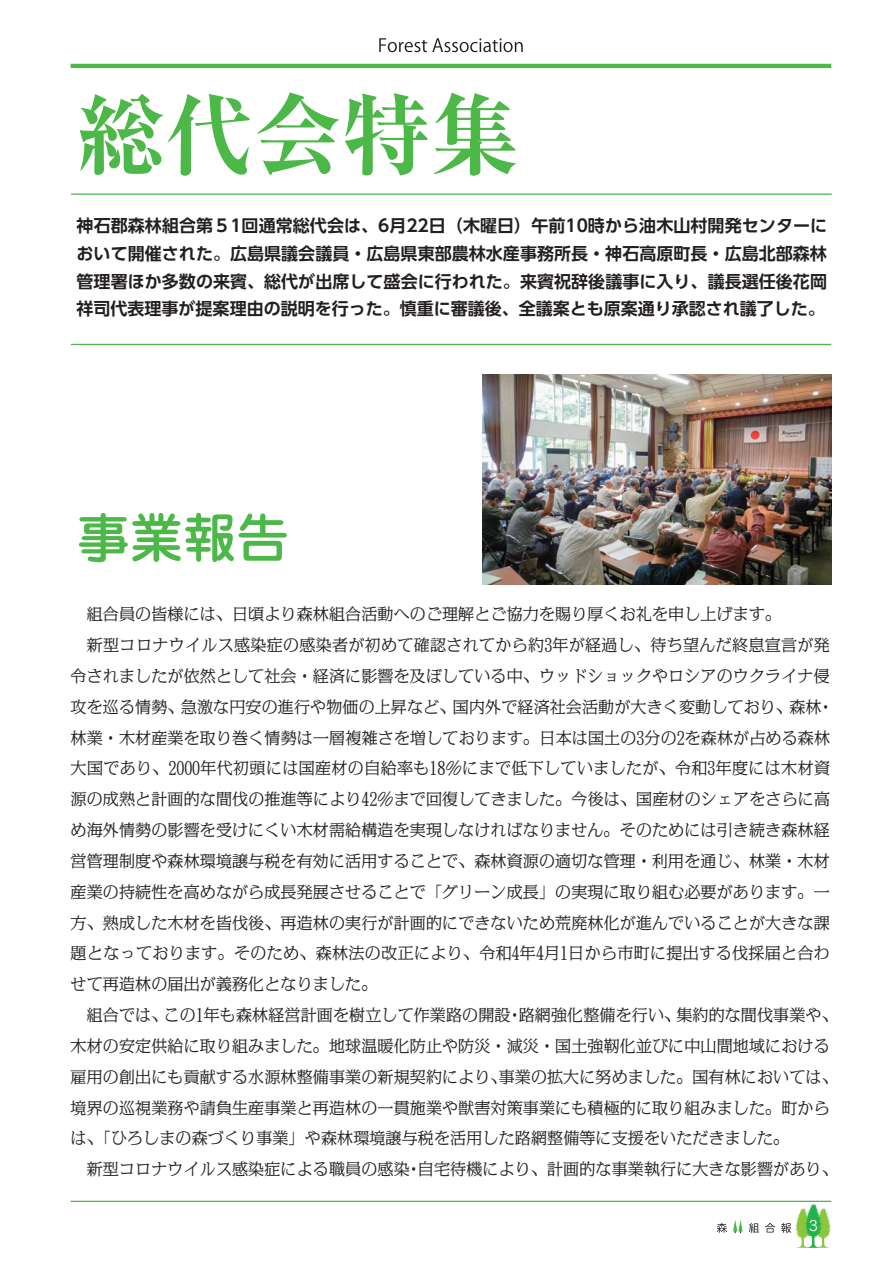
<style>
.page{position:relative;width:893px;height:1263px;background:#fff}
.page>*{position:absolute;margin:0;border:0;box-sizing:border-box;transform-origin:0 0}
.t1{font:700 expanded 88.8px "Ryumin Pr 6";color:#4cb848}
.t2{font:500 53.1px "Jun 34 Pro";color:#4cb848}
.t3{font:700 16.95px/27.6px "UD Shin Go Pr 6 N De";color:#231f20;text-align:justify}
.t4{font:300 15.9px/30.8px "M News MJ Upr";letter-spacing:.015em;color:#231f20}
.t5{font:13.8px "Jun 201 Pro";color:#fff}
</style>
<div class="page">
<hr style="left:71px;top:344px;width:760px;height:1px;background:#4cb848">
<hr style="left:71px;top:193px;width:761px;height:2px;background:#4cb848">
<img style="left:483px;top:374px;width:348px;height:211px">
<svg style="left:379px;top:38px;width:144px;height:14px"></svg>
<hr style="left:71px;top:64px;width:760px;height:4px;background:#4cb848">
<hr style="left:71px;top:1201px;width:760px;height:1px;background:#4cb848">
<svg style="left:717px;top:1223px;width:10px;height:10px"></svg>
<svg style="left:749px;top:1223px;width:10px;height:10px"></svg>
<svg style="left:765px;top:1223px;width:10px;height:9px"></svg>
<svg style="left:733px;top:1220px;width:10px;height:13px"></svg>
<svg style="left:781px;top:1204px;width:50px;height:44px"></svg>
<h1 class="t1" style="left:76px;top:65px;width:446px">総代会特集</h1>
<p class="t3" style="left:77px;top:212px;width:752px">神石郡森林組合第５1回通常総代会は、6月22日（木曜日）午前10時から油木山村開発センターにおいて開催された。広島県議会議員・広島県東部農林水産事務所長・神石高原町長・広島北部森林管理署ほか多数の来賓、総代が出席して盛会に行われた。来賓祝辞後議事に入り、議長選任後花岡祥司代表理事が提案理由の説明を行った。慎重に審議後、全議案とも原案通り承認され議了した。</p>
<h2 class="t2" style="left:77px;top:495px;width:214px">事業報告</h2>
<p class="t4" style="left:71px;top:599px;width:768px">　組合員の皆様には、日頃より森林組合活動へのご理解とご協力を賜り厚くお礼を申し上げます。<br>　新型コロナウイルス感染症の感染者が初めて確認されてから約3年が経過し、待ち望んだ終息宣言が発令されましたが依然として社会・経済に影響を及ぼしている中、ウッドショックやロシアのウクライナ侵攻を巡る情勢、急激な円安の進行や物価の上昇など、国内外で経済社会活動が大きく変動しており、森林・林業・木材産業を取り巻く情勢は一層複雑さを増しております。日本は国土の3分の2を森林が占める森林大国であり、2000年代初頭には国産材の自給率も18％にまで低下していましたが、令和3年度には木材資源の成熟と計画的な間伐の推進等により42％まで回復してきました。今後は、国産材のシェアをさらに高め海外情勢の影響を受けにくい木材需給構造を実現しなければなりません。そのためには引き続き森林経営管理制度や森林環境譲与税を有効に活用することで、森林資源の適切な管理・利用を通じ、林業・木材産業の持続性を高めながら成長発展させることで「グリーン成長」の実現に取り組む必要があります。一方、熟成した木材を皆伐後、再造林の実行が計画的にできないため荒廃林化が進んでいることが大きな課題となっております。そのため、森林法の改正により、令和4年4月1日から市町に提出する伐採届と合わせて再造林の届出が義務化となりました。<br>　組合では、この1年も森林経営計画を樹立して作業路の開設・路網強化整備を行い、集約的な間伐事業や、木材の安定供給に取り組みました。地球温暖化防止や防災・減災・国土強靭化並びに中山間地域における雇用の創出にも貢献する水源林整備事業の新規契約により、事業の拡大に努めました。国有林においては、境界の巡視業務や請負生産事業と再造林の一貫施業や獣害対策事業にも積極的に取り組みました。町からは、「ひろしまの森づくり事業」や森林環境譲与税を活用した路網整備等に支援をいただきました。<br>　新型コロナウイルス感染症による職員の感染・自宅待機により、計画的な事業執行に大きな影響があり、</p>
<p class="t5" style="left:809px;top:1214px;width:10px">3</p>
</div>
